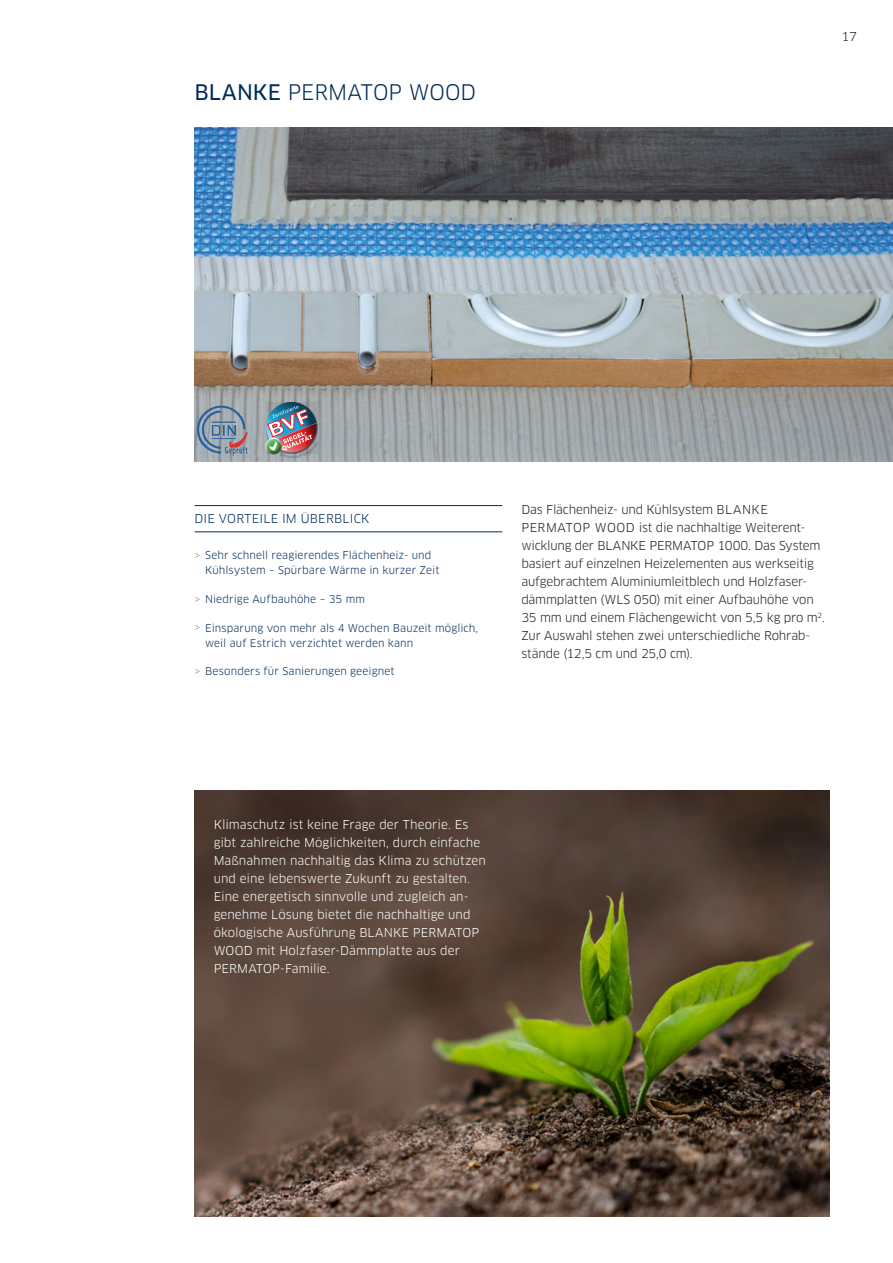
<style>
.page{position:relative;width:893px;height:1263px;background:#fff}
.page>*{position:absolute;margin:0;border:0;box-sizing:border-box;transform-origin:0 0}
.t1{font:21px "Clan OT";color:#002d5a}
.t2{font:12px/18px "Clan OT";letter-spacing:-.015em;color:#231f20}
.t3{font:12px/18px "Clan OT";letter-spacing:.005em;color:#fff}
.t4{font:12px "Clan OT";letter-spacing:.015em;color:#002d5a}
.t5{font:10.5px/15px "Clan OT";letter-spacing:.01em;color:#002d5a}
.s1{font-family:"Clan OT News"}
.s2{color:#8a8c8f}
</style>
<div class="page">
<img style="left:195px;top:791px;width:634px;height:425px">
<img style="left:195px;top:127px;width:698px;height:334px">
<hr style="left:195px;top:531px;width:307px;height:1px;background:#002d5a">
<hr style="left:195px;top:505px;width:307px;height:1px;background:#002d5a">
<img style="left:195px;top:403px;width:56px;height:54px">
<img style="left:261px;top:399px;width:61px;height:61px">
<h1 class="t1" style="left:195px;top:80px;width:283px"><span class="s1">BLANKE</span> PERMATOP WOOD</h1>
<p class="t2" style="left:841px;top:28px;width:17px">17</p>
<p class="t4" style="left:195px;top:512px;width:177px">DIE VORTEILE IM ÜBERBLICK</p>
<p class="t5" style="left:205px;top:548px;width:236px;text-indent:-11px"><span class="s2">&gt;</span> Sehr schnell reagierendes Flächenheiz- und<br>Kühlsystem – Spürbare Wärme in kurzer Zeit</p>
<p class="t5" style="left:195px;top:591px;width:172px"><span class="s2">&gt;</span> Niedrige Aufbauhöhe – 35 mm</p>
<p class="t5" style="left:205px;top:620px;width:275px;text-indent:-11px"><span class="s2">&gt;</span> Einsparung von mehr als 4 Wochen Bauzeit möglich, weil auf Estrich verzichtet werden kann</p>
<p class="t5" style="left:195px;top:664px;width:202px"><span class="s2">&gt;</span> Besonders für Sanierungen geeignet</p>
<p class="t2" style="left:521px;top:501px;width:305px">Das Flächenheiz- und Kühlsystem BLANKE PERMATOP WOOD ist die nachhaltige Weiterent&shy;wicklung der BLANKE PERMATOP 1000. Das System basiert auf einzelnen Heizelementen aus werkseitig aufgebrachtem Aluminiumleitblech und Holzfaser&shy;dämmplatten (WLS 050) mit einer Aufbauhöhe von 35 mm und einem Flächengewicht von 5,5 kg pro m<sup>2</sup>.<br>Zur Auswahl stehen zwei unterschiedliche Rohrab&shy;stände (12,5 cm und 25,0 cm).</p>
<p class="t3" style="left:214px;top:816px;width:274px">Klimaschutz ist keine Frage der Theorie. Es gibt zahlreiche Möglichkeiten, durch einfache Maßnahmen nachhaltig das Klima zu schützen und eine lebenswerte Zukunft zu gestalten.<br>Eine energetisch sinnvolle und zugleich an&shy;genehme Lösung bietet die nachhaltige und ökologische Ausführung BLANKE PERMATOP WOOD mit Holzfaser-Dämmplatte aus der PERMATOP-Familie.</p>
</div>
